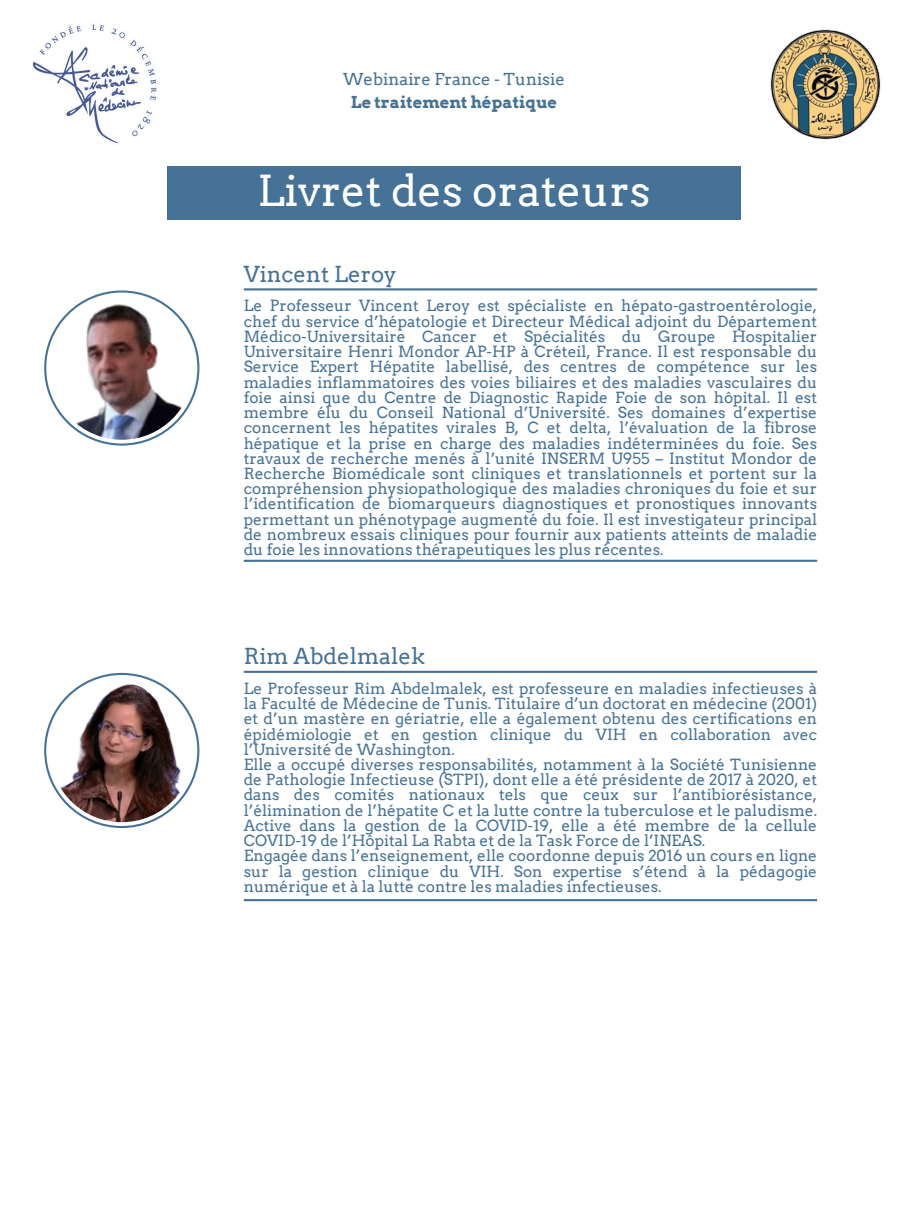
<style>
.page{position:relative;width:908px;height:1210px;background:#fff}
.page>*{position:absolute;margin:0;border:0;box-sizing:border-box;transform-origin:0 0}
.t1{font:42.7px "Arvo";color:#fff}
.t2{font:22.05px "Arvo";color:#467297}
.t3{font:16.45px "Arvo";color:#457294}
.t4{font:700 16.45px "Arvo";color:#457294}
.t5{font:15.4px/15.2px "Arvo";color:#467297;text-align:justify}
</style>
<div class="page">
<div style="left:167px;top:166px;width:573px;height:53px;background:#467297"></div>
<hr style="left:244px;top:288px;width:572px;height:2px;background:#467297">
<svg style="left:44px;top:290px;width:155px;height:155px"></svg>
<div style="left:46px;top:292px;width:151px;height:151px;background:#fff;border-radius:50%"></div>
<img style="left:50px;top:296px;width:143px;height:144px;border-radius:50%">
<hr style="left:244px;top:560px;width:572px;height:2px;background:#467297">
<img style="left:32px;top:24px;width:125px;height:120px">
<img style="left:770px;top:30px;width:110px;height:109px">
<hr style="left:244px;top:671px;width:572px;height:2px;background:#467297">
<svg style="left:44px;top:673px;width:155px;height:155px"></svg>
<div style="left:46px;top:675px;width:151px;height:151px;background:#fff;border-radius:50%"></div>
<img style="left:50px;top:679px;width:143px;height:143px;border-radius:50%">
<hr style="left:244px;top:899px;width:572px;height:2px;background:#467297">
<h1 class="t3" style="left:343px;top:69px;width:223px">Webinaire France - Tunisie</h1>
<p class="t4" style="left:351px;top:92px;width:208px">Le traitement hépatique</p>
<p class="t1" style="left:257px;top:165px;width:394px">Livret des orateurs</p>
<p class="t2" style="left:244px;top:260px;width:154px">Vincent Leroy</p>
<p class="t5" style="left:244px;top:298px;width:574px">Le Professeur Vincent Leroy est spécialiste en hépato-gastroentérologie, chef du service d’hépatologie et Directeur Médical adjoint du Département Médico-Universitaire Cancer et Spécialités du Groupe Hospitalier Universitaire Henri Mondor AP-HP à Créteil, France. Il est responsable du Service Expert Hépatite labellisé, des centres de compétence sur les maladies inflammatoires des voies biliaires et des maladies vasculaires du foie ainsi que du Centre de Diagnostic Rapide Foie de son hôpital. Il est membre élu du Conseil National d’Université. Ses domaines d’expertise concernent les hépatites virales B, C et delta, l’évaluation de la fibrose hépatique et la prise en charge des maladies indéterminées du foie. Ses travaux de recherche menés à l’unité INSERM U955 – Institut Mondor de Recherche Biomédicale sont cliniques et translationnels et portent sur la compréhension physiopathologique des maladies chroniques du foie et sur l’identification de biomarqueurs diagnostiques et pronostiques innovants permettant un phénotypage augmenté du foie. Il est investigateur principal de nombreux essais cliniques pour fournir aux patients atteints de maladie du foie les innovations thérapeutiques les plus récentes.</p>
<p class="t2" style="left:244px;top:643px;width:182px">Rim Abdelmalek</p>
<h2 class="t5" style="left:244px;top:681px;width:574px">Le Professeur Rim Abdelmalek, est professeure en maladies infectieuses à la Faculté de Médecine de Tunis. Titulaire d’un doctorat en médecine (2001) et d’un mastère en gériatrie, elle a également obtenu des certifications en épidémiologie et en gestion clinique du VIH en collaboration avec l’Université de Washington.</h2>
<p class="t5" style="left:244px;top:757px;width:574px">Elle a occupé diverses responsabilités, notamment à la Société Tunisienne de Pathologie Infectieuse (STPI), dont elle a été présidente de 2017 à 2020, et dans des comités nationaux tels que ceux sur l’antibiorésistance, l’élimination de l’hépatite C et la lutte contre la tuberculose et le paludisme.<br>Active dans la gestion de la COVID-19, elle a été membre de la cellule COVID-19 de l’Hôpital La Rabta et de la Task Force de l’INEAS.</p>
<p class="t5" style="left:244px;top:848px;width:574px">Engagée dans l’enseignement, elle coordonne depuis 2016 un cours en ligne sur la gestion clinique du VIH. Son expertise s’étend à la pédagogie numérique et à la lutte contre les maladies infectieuses.</p>
</div>
